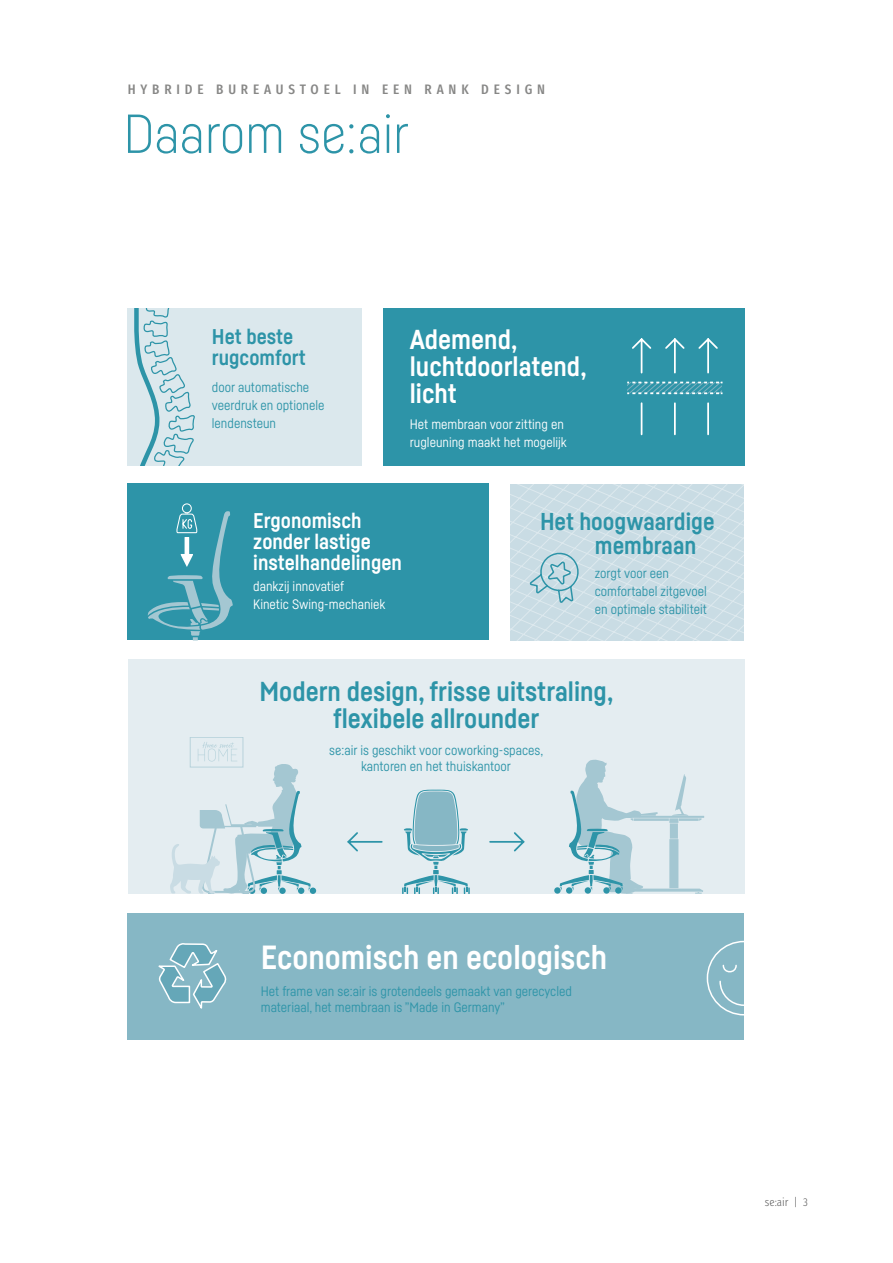
<style>
.page{position:relative;width:893px;height:1263px;background:#fff}
.page>*{position:absolute;margin:0;border:0;box-sizing:border-box;transform-origin:0 0}
.t1{font:300 54px "Sedus Sans";color:#2d94a8}
.t2{font:700 33px "Sedus Sans";color:#fff}
.t3{font:700 27px/27px "Sedus Sans";color:#2d94a8;text-align:center}
.t4{font:700 27px/27px "Sedus Sans";color:#fff}
.t5{font:700 24px/24px "Sedus Sans";color:#2d94a8}
.t6{font:700 21px/21px "Sedus Sans";color:#fff}
.t7{font:700 21px/21px "Sedus Sans";color:#2d94a8}
.t8{font:13.5px/18px "Sedus Sans";color:#2d94a8}
.t9{font:13.5px/18px "Sedus Sans";color:#fff}
.t10{font:700 13.5px "Sedus Text Condensed";letter-spacing:.36em;color:#878786}
.t11{font:300 11.25px "Sedus Text Condensed";color:#565656}
</style>
<div class="page">
<div style="left:128px;top:660px;width:616px;height:234px;background:#e4edf1"></div>
<div style="left:128px;top:483px;width:361px;height:157px;background:#2d94a8"></div>
<div style="left:128px;top:913px;width:616px;height:127px;background:#86b7c5"></div>
<svg style="left:158px;top:943px;width:69px;height:66px"></svg>
<div style="left:383px;top:308px;width:361px;height:157px;background:#2d94a8"></div>
<div style="left:128px;top:308px;width:234px;height:157px;background:#dbe8ed"></div>
<svg style="left:706px;top:940px;width:38px;height:76px"></svg>
<div style="left:182px;top:503px;width:10px;height:10px;border:1px solid #fff;border-radius:50%"></div>
<svg style="left:148px;top:511px;width:85px;height:129px"></svg>
<div style="left:190px;top:737px;width:53px;height:30px;border:1px solid #a4c7d2"></div>
<div style="left:310px;top:887px;width:6px;height:7px;background:#2d94a8;border-radius:50%"></div>
<svg style="left:170px;top:742px;width:141px;height:152px"></svg>
<svg style="left:402px;top:789px;width:68px;height:105px"></svg>
<svg style="left:132px;top:308px;width:63px;height:158px"></svg>
<svg style="left:511px;top:484px;width:233px;height:176px;background:#cfe0e7"></svg>
<svg style="left:554px;top:887px;width:7px;height:7px"></svg>
<svg style="left:560px;top:760px;width:144px;height:134px"></svg>
<svg style="left:347px;top:832px;width:36px;height:20px"></svg>
<svg style="left:489px;top:832px;width:36px;height:20px"></svg>
<svg style="left:627px;top:338px;width:95px;height:98px"></svg>
<p class="t10" style="left:128px;top:77px;width:419px">HYBRIDE BUREAUSTOEL IN EEN RANK DESIGN</p>
<h1 class="t1" style="left:123px;top:101px;width:287px">Daarom se:air</h1>
<h3 class="t7" style="left:212px;top:326px;width:95px">Het beste rugcomfort</h3>
<h3 class="t4" style="left:410px;top:325px;width:179px">Ademend, luchtdoorlatend, licht</h3>
<p class="t9" style="left:410px;top:415px;width:159px">Het membraan voor zitting en rugleuning maakt het mogelijk</p>
<p class="t8" style="left:212px;top:378px;width:114px">door automatische veerdruk en optionele lendensteun</p>
<h3 class="t6" style="left:253px;top:509px;width:150px">Ergonomisch zonder lastige instelhandelingen</h3>
<p class="t9" style="left:253px;top:577px;width:134px">dankzij innovatief<br>Kinetic Swing-mechaniek</p>
<h3 class="t5" style="left:595px;top:509px;width:121px;text-indent:-55px">Het hoogwaardige membraan</h3>
<p class="t8" style="left:595px;top:564px;width:114px">zorgt voor een comfortabel zitgevoel en optimale stabiliteit</p>
<h3 class="t3" style="left:260px;top:678px;width:356px">Modern design, frisse uitstraling, flexibele allrounder</h3>
<p class="t8" style="left:329px;top:742px;width:216px;line-height:16.2px;text-align:center">se:air is geschikt voor coworking-spaces, kantoren en het thuiskantoor</p>
<h2 class="t2" style="left:261px;top:937px;width:348px">Economisch en ecologisch</h2>
<p class="t8" style="left:261px;top:982px;width:313px;line-height:16.2px">Het frame van se:air is grotendeels gemaakt van gerecycled materiaal, het membraan is ”Made in Germany”</p>
<p class="t11" style="left:765px;top:1192px;width:45px">se:air | 3</p>
</div>
